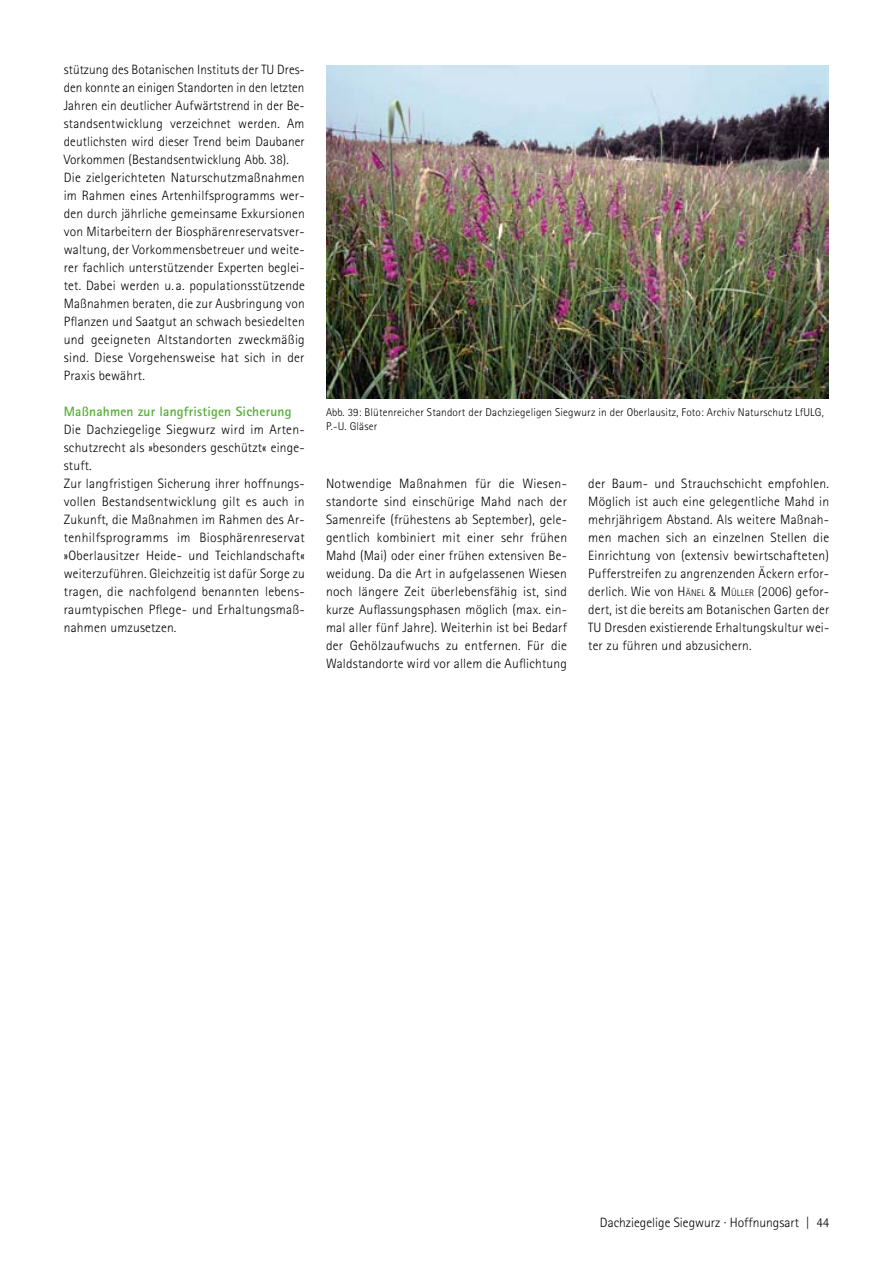
<style>
.page{position:relative;width:893px;height:1263px;background:#fff}
.page>*{position:absolute;margin:0;border:0;box-sizing:border-box;transform-origin:0 0}
.t1{font:300 13.5px/18px "Rotis Sans Serif";letter-spacing:.015em;color:#000}
.t2{font:700 13.5px "Rotis Sans Serif";letter-spacing:.015em;color:#51ae30}
.t3{font:300 11.25px/13.5px "Rotis Sans Serif";letter-spacing:.015em;color:#000}
.s1{font-style:inherit}
.s2{font-size:9.45px}
.s3{font-family:"Corporate S"}
</style>
<div class="page">
<img style="left:326px;top:65px;width:502px;height:333px">
<p class="t1" style="left:64px;top:61px;width:243px">stützung des Botanischen Instituts der TU Dres&shy;den konnte an einigen Standorten in den letzten Jahren ein deutlicher Aufwärtstrend in der Be&shy;standsentwicklung verzeichnet werden. Am deutlichsten wird dieser Trend beim Daubaner Vorkommen (Bestandsentwicklung Abb. 38).<br>Die zielgerichteten Naturschutzmaßnahmen im Rahmen eines Artenhilfsprogramms wer&shy;den durch jährliche gemeinsame Exkursionen von Mitarbeitern der Biosphärenreservatsver&shy;waltung, der Vorkommensbetreuer und weite&shy;rer fachlich unterstützender Experten beglei&shy;tet. Dabei werden u. a. populationsstützende Maßnahmen beraten, die zur Ausbringung von Pflanzen und Saatgut an schwach besiedelten und geeigneten Altstandorten zweckmäßig sind. Diese Vorgehensweise hat sich in der Praxis bewährt.</p>
<p class="t2" style="left:64px;top:403px;width:229px">Maßnahmen zur langfristigen Sicherung</p>
<p class="t1" style="left:64px;top:421px;width:243px">Die Dachziegelige Siegwurz wird im Arten&shy;schutzrecht als »besonders geschützt« einge&shy;stuft.<br>Zur langfristigen Sicherung ihrer hoffnungs&shy;vollen Bestandsentwicklung gilt es auch in Zukunft, die Maßnahmen im Rahmen des Ar&shy;tenhilfsprogramms im Biosphärenreservat »Oberlausitzer Heide- und Teichlandschaft« weiterzuführen. Gleichzeitig ist dafür Sorge zu tragen, die nachfolgend benannten lebens&shy;raumtypischen Pflege- und Erhaltungsmaß&shy;nahmen umzusetzen.</p>
<p class="t3" style="left:326px;top:406px;width:499px">Abb. 39: Blütenreicher Standort der Dachziegeligen Siegwurz in der Oberlausitz, Foto: Archiv Naturschutz LfULG,<br>P.-U. Gläser</p>
<p class="t1" style="left:326px;top:475px;width:243px">Notwendige Maßnahmen für die Wiesen&shy;standorte sind einschürige Mahd nach der Samenreife (frühestens ab September), gele&shy;gentlich kombiniert mit einer sehr frühen Mahd (Mai) oder einer frühen extensiven Be&shy;weidung. Da die Art in aufgelassenen Wiesen noch längere Zeit überlebensfähig ist, sind kurze Auflassungsphasen möglich (max. ein&shy;mal aller fünf Jahre). Weiterhin ist bei Bedarf der Gehölzaufwuchs zu entfernen. Für die Waldstandorte wird vor allem die Auflichtung</p>
<p class="t1" style="left:588px;top:475px;width:243px;text-align:justify">der Baum- und Strauchschicht empfohlen.<br>Möglich ist auch eine gelegentliche Mahd in mehrjährigem Abstand. Als weitere Maßnah&shy;men machen sich an einzelnen Stellen die Einrichtung von (extensiv bewirtschafteten)<br>Pufferstreifen zu angrenzenden Äckern erfor&shy;derlich. Wie von <span class="s1">H</span><span class="s2">ÄNEL</span> <span class="s3">&amp;</span> <span class="s1">M</span> <span class="s2">ÜLLER</span> (2006) gefor&shy;dert, ist die bereits am Botanischen Garten der TU Dresden existierende Erhaltungskultur wei&shy;ter zu führen und abzusichern.</p>
<p class="t1" style="left:600px;top:1213px;width:231px">Dachziegelige Siegwurz · Hoffnungsart | 44</p>
</div>
